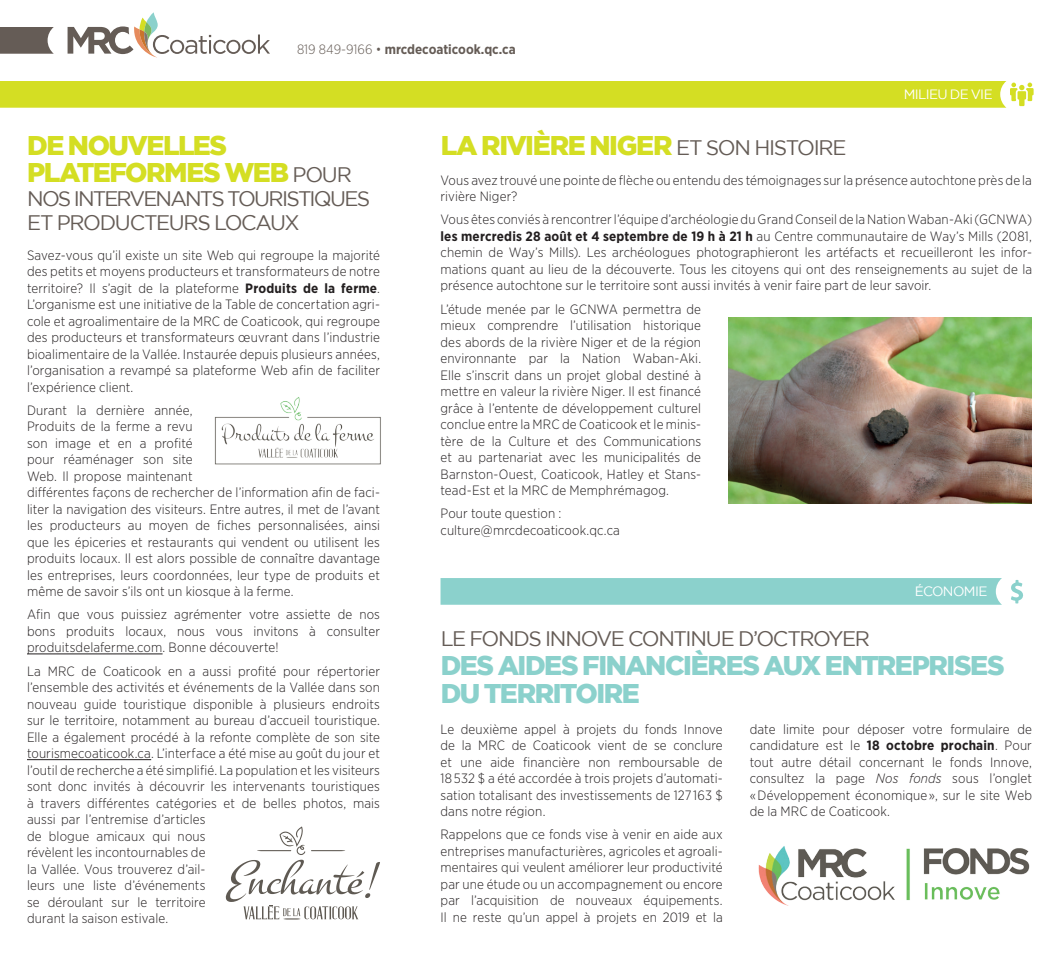
<style>
.page{position:relative;width:1059px;height:972px;background:#fff}
.page>*{position:absolute;margin:0;border:0;box-sizing:border-box;transform-origin:0 0}
.t1{font:900 27px/27px "Gotham";letter-spacing:-.05em;color:#d4de23}
.t2{font:900 27px/28.5px "Gotham";letter-spacing:-.05em;color:#8bd1cc}
.t3{font:21px/24px "Gotham";letter-spacing:-.075em;color:#655c56}
.t4{font:300 13.5px/16.5px "Gotham Narrow";letter-spacing:.01em;color:#231f20;text-align:justify}
.t5{font:700 13.5px "Gotham Narrow";color:#655c56}
.t6{font:13.5px "Gotham";letter-spacing:-.045em;color:#fff}
.s1{font-weight:300}
.s2{font-weight:400;font-size:21px;color:#655c56}
.s3{font-weight:700}
.s4{font-style:italic}
</style>
<div class="page">
<svg style="left:68px;top:12px;width:202px;height:45px"></svg>
<svg style="left:0;top:27px;width:54px;height:27px"></svg>
<div style="left:440px;top:578px;width:561px;height:27px;background:#8bd1cc"></div>
<svg style="left:1011px;top:580px;width:12px;height:23px"></svg>
<img style="left:758px;top:846px;width:272px;height:60px">
<div style="left:0;top:81px;width:1033px;height:27px;background:#d4de23"></div>
<hr style="left:27px;top:654px;width:135px;height:1px;background:#231f20">
<hr style="left:27px;top:759px;width:124px;height:1px;background:#231f20">
<img style="left:214px;top:397px;width:167px;height:68px">
<svg style="left:226px;top:826px;width:154px;height:94px"></svg>
<img style="left:728px;top:318px;width:303px;height:185px">
<p class="t5" style="left:297px;top:40px;width:220px"><span class="s1">819 849-9166 •</span> mrcdecoaticook.qc.ca</p>
<p class="t6" style="left:903px;top:87px;width:90px">MILIEU DE VIE</p>
<h1 class="t1" style="left:27px;top:131px;width:326px">DE NOUVELLES<br>PLATEFORMES WEB <span class="s2">POUR</span></h1>
<h2 class="t3" style="left:27px;top:186px;width:345px">NOS INTERVENANTS TOURISTIQUES<br>ET PRODUCTEURS LOCAUX</h2>
<p class="t4" style="left:27px;top:246px;width:354px">Savez-vous qu’il existe un site Web qui regroupe la majorité des petits et moyens producteurs et transformateurs de notre territoire? Il s’agit de la plateforme <span class="s3">Produits de la ferme</span>.<br>L’organisme est une initiative de la Table de concertation agri&shy;cole et agroalimentaire de la MRC de Coaticook, qui regroupe des producteurs et transformateurs œuvrant dans l’industrie bioalimentaire de la Vallée. Instaurée depuis plusieurs années, l’organisation a revampé sa plateforme Web afin de faciliter l’expérience client.</p>
<p class="t4" style="left:27px;top:401px;width:354px;text-align:left">Durant la dernière année,<br>Produits de la ferme a revu<br>son image et en a profité<br>pour réaménager son site<br>Web. Il propose maintenant<br>différentes façons de rechercher de l’information afin de faci&shy;liter la navigation des visiteurs. Entre autres, il met de l’avant les producteurs au moyen de fiches personnalisées, ainsi que les épiceries et restaurants qui vendent ou utilisent les produits locaux. Il est alors possible de connaître davantage les entreprises, leurs coordonnées, leur type de produits et même de savoir s’ils ont un kiosque à la ferme.</p>
<p class="t4" style="left:27px;top:606px;width:354px">Afin que vous puissiez agrémenter votre assiette de nos bons produits locaux, nous vous invitons à consulter produitsdelaferme.com. Bonne découverte!</p>
<p class="t4" style="left:27px;top:662px;width:354px;text-align:left">La MRC de Coaticook en a aussi profité pour répertorier l’ensemble des activités et événements de la Vallée dans son nouveau guide touristique disponible à plusieurs endroits sur le territoire, notamment au bureau d’accueil touristique.<br>Elle a également procédé à la refonte complète de son site tourismecoaticook.ca. L’interface a été mise au goût du jour et l’outil de recherche a été simplifié. La population et les visiteurs sont donc invités à découvrir les intervenants touristiques à travers différentes catégories et de belles photos, mais aussi par l’entremise d’articles<br>de blogue amicaux qui nous<br>révèlent les incontournables de<br>la Vallée. Vous trouverez d’ail-<br>leurs une liste d’événements<br>se déroulant sur le territoire<br>durant la saison estivale.</p>
<h1 class="t1" style="left:440px;top:131px;width:407px">LA RIVIÈRE NIGER <span class="s2">ET SON HISTOIRE</span></h1>
<p class="t4" style="left:440px;top:171px;width:593px">Vous avez trouvé une pointe de flèche ou entendu des témoignages sur la présence autochtone près de la rivière Niger?</p>
<p class="t4" style="left:440px;top:211px;width:593px">Vous êtes conviés à rencontrer l’équipe d’archéologie du Grand Conseil de la Nation Waban-Aki (GCNWA) <span class="s3">les mercredis 28 août et 4 septembre de 19 h à 21 h</span> au Centre communautaire de Way’s Mills (2081, chemin de Way’s Mills). Les archéologues photographieront les artéfacts et recueilleront les infor&shy;mations quant au lieu de la découverte. Tous les citoyens qui ont des renseignements au sujet de la présence autochtone sur le territoire sont aussi invités à venir faire part de leur savoir.</p>
<p class="t4" style="left:440px;top:300px;width:262px">L’étude menée par le GCNWA permettra de mieux comprendre l’utilisation historique des abords de la rivière Niger et de la région environnante par la Nation Waban-Aki.<br>Elle s’inscrit dans un projet global destiné à mettre en valeur la rivière Niger. Il est financé grâce à l’entente de développement culturel conclue entre la MRC de Coaticook et le minis&shy;tère de la Culture et des Communications et au partenariat avec les municipalités de Barnston-Ouest, Coaticook, Hatley et Stans&shy;tead-Est et la MRC de Memphrémagog.</p>
<p class="t4" style="left:440px;top:505px;width:181px">Pour toute question : culture@mrcdecoaticook.qc.ca</p>
<p class="t6" style="left:914px;top:584px;width:74px">ÉCONOMIE</p>
<h2 class="t3" style="left:440px;top:627px;width:431px">LE FONDS INNOVE CONTINUE D’OCTROYER</h2>
<h1 class="t2" style="left:440px;top:650px;width:565px">DES AIDES FINANCIÈRES AUX ENTREPRISES<br>DU TERRITOIRE</h1>
<p class="t4" style="left:440px;top:720px;width:284px">Le deuxième appel à projets du fonds Innove de la MRC de Coaticook vient de se conclure et une aide financière non remboursable de 18 532 $ a été accordée à trois projets d’automati&shy;sation totalisant des investissements de 127 163 $ dans notre région.</p>
<p class="t4" style="left:440px;top:826px;width:284px">Rappelons que ce fonds vise à venir en aide aux entreprises manufacturières, agricoles et agroali&shy;mentaires qui veulent améliorer leur productivité par une étude ou un accompagnement ou encore par l’acquisition de nouveaux équipements.<br>Il ne reste qu’un appel à projets en 2019 et la</p>
<p class="t4" style="left:749px;top:720px;width:284px">date limite pour déposer votre formulaire de candidature est le <span class="s3">18 octobre prochain</span>. Pour tout autre détail concernant le fonds Innove, consultez la page <span class="s4">Nos fonds</span> sous l’onglet « Développement économique », sur le site Web de la MRC de Coaticook.</p>
</div>
